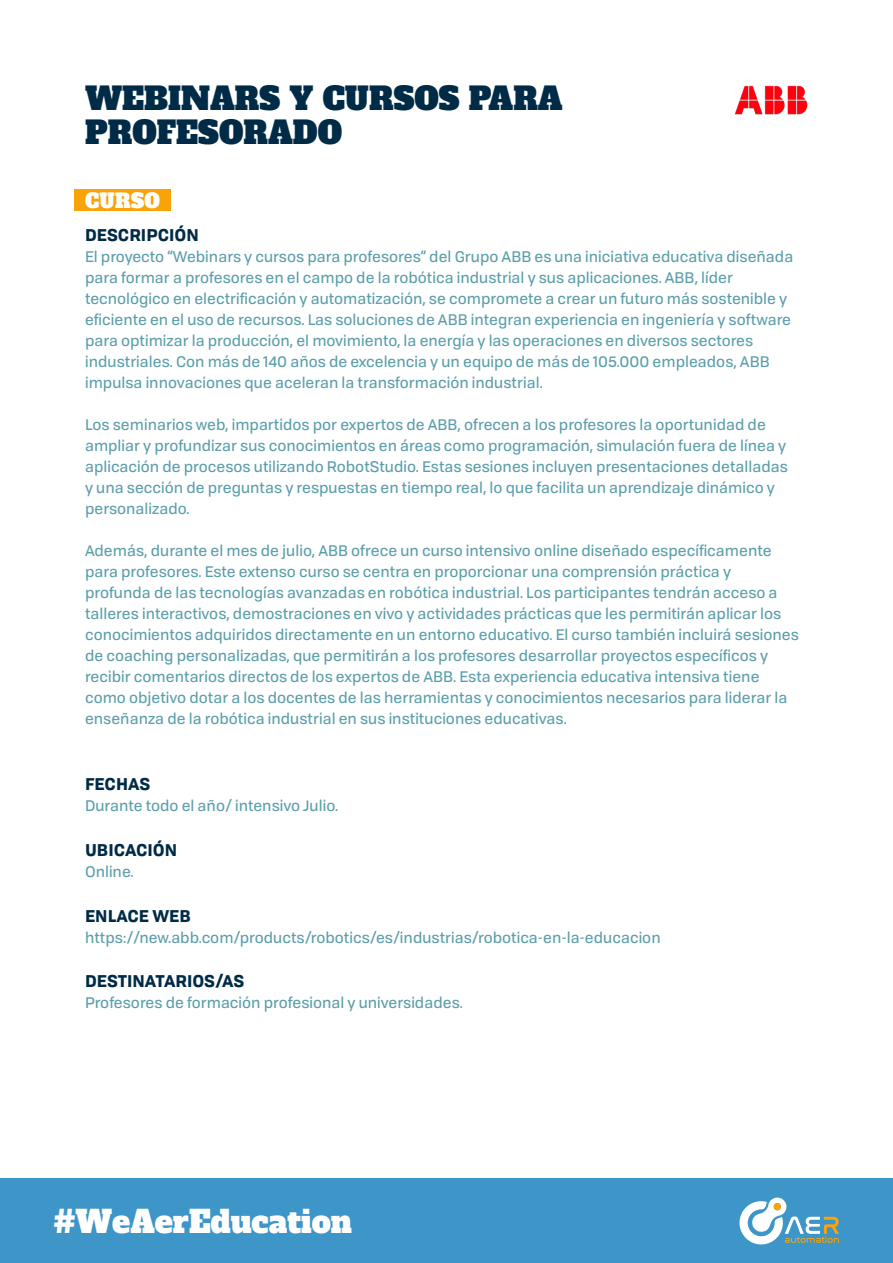
<style>
.page{position:relative;width:893px;height:1263px;background:#fff}
.page>*{position:absolute;margin:0;border:0;box-sizing:border-box;transform-origin:0 0}
.t1{font:30.75px/34.3px "Alfa Slab One";color:#002b47}
.t2{font:30.45px "Alfa Slab One";color:#fff}
.t3{font:19.5px "Alfa Slab One";letter-spacing:.02em;color:#fff}
.t4{font:700 16.5px "Tofino";color:#002b47}
.t5{font:15px/21px "Tofino";color:#5b9eab}
</style>
<div class="page">
<div style="left:0;top:1179px;width:893px;height:84px;background:#3d96c7"></div>
<svg style="left:739px;top:1197px;width:100px;height:48px"></svg>
<div style="left:74px;top:189px;width:97px;height:21px;background:#faa308"></div>
<img style="left:735px;top:85px;width:73px;height:29px">
<p class="t1" style="left:85px;top:78px;width:479px">WEBINARS Y CURSOS PARA<br>PROFESORADO</p>
<p class="t3" style="left:85px;top:184px;width:77px">CURSO</p>
<p class="t4" style="left:85px;top:221px;width:115px">DESCRIPCIÓN</p>
<p class="t5" style="left:85px;top:245px;width:710px">El proyecto “Webinars y cursos para profesores” del Grupo ABB es una iniciativa educativa diseñada para formar a profesores en el campo de la robótica industrial y sus aplicaciones. ABB, líder tecnológico en electrificación y automatización, se compromete a crear un futuro más sostenible y eficiente en el uso de recursos. Las soluciones de ABB integran experiencia en ingeniería y software para optimizar la producción, el movimiento, la energía y las operaciones en diversos sectores industriales. Con más de 140 años de excelencia y un equipo de más de 105.000 empleados, ABB impulsa innovaciones que aceleran la transformación industrial.</p>
<p class="t5" style="left:85px;top:413px;width:704px">Los seminarios web, impartidos por expertos de ABB, ofrecen a los profesores la oportunidad de ampliar y profundizar sus conocimientos en áreas como programación, simulación fuera de línea y aplicación de procesos utilizando RobotStudio. Estas sesiones incluyen presentaciones detalladas y una sección de preguntas y respuestas en tiempo real, lo que facilita un aprendizaje dinámico y personalizado.</p>
<p class="t5" style="left:85px;top:539px;width:715px">Además, durante el mes de julio, ABB ofrece un curso intensivo online diseñado específicamente para profesores. Este extenso curso se centra en proporcionar una comprensión práctica y profunda de las tecnologías avanzadas en robótica industrial. Los participantes tendrán acceso a talleres interactivos, demostraciones en vivo y actividades prácticas que les permitirán aplicar los conocimientos adquiridos directamente en un entorno educativo. El curso también incluirá sesiones de coaching personalizadas, que permitirán a los profesores desarrollar proyectos específicos y recibir comentarios directos de los expertos de ABB. Esta experiencia educativa intensiva tiene como objetivo dotar a los docentes de las herramientas y conocimientos necesarios para liderar la enseñanza de la robótica industrial en sus instituciones educativas.</p>
<p class="t4" style="left:85px;top:770px;width:67px">FECHAS</p>
<p class="t5" style="left:85px;top:794px;width:255px">Durante todo el año/ intensivo Julio.</p>
<p class="t4" style="left:85px;top:836px;width:94px">UBICACIÓN</p>
<p class="t5" style="left:85px;top:860px;width:50px">Online.</p>
<p class="t4" style="left:85px;top:902px;width:107px">ENLACE WEB</p>
<p class="t5" style="left:85px;top:926px;width:577px">https://new.abb.com/products/robotics/es/industrias/robotica-en-la-educacion</p>
<p class="t4" style="left:85px;top:967px;width:161px">DESTINATARIOS/AS</p>
<p class="t5" style="left:85px;top:991px;width:379px">Profesores de formación profesional y universidades.</p>
<h2 class="t2" style="left:53px;top:1195px;width:300px">#WeAerEducation</h2>
</div>
